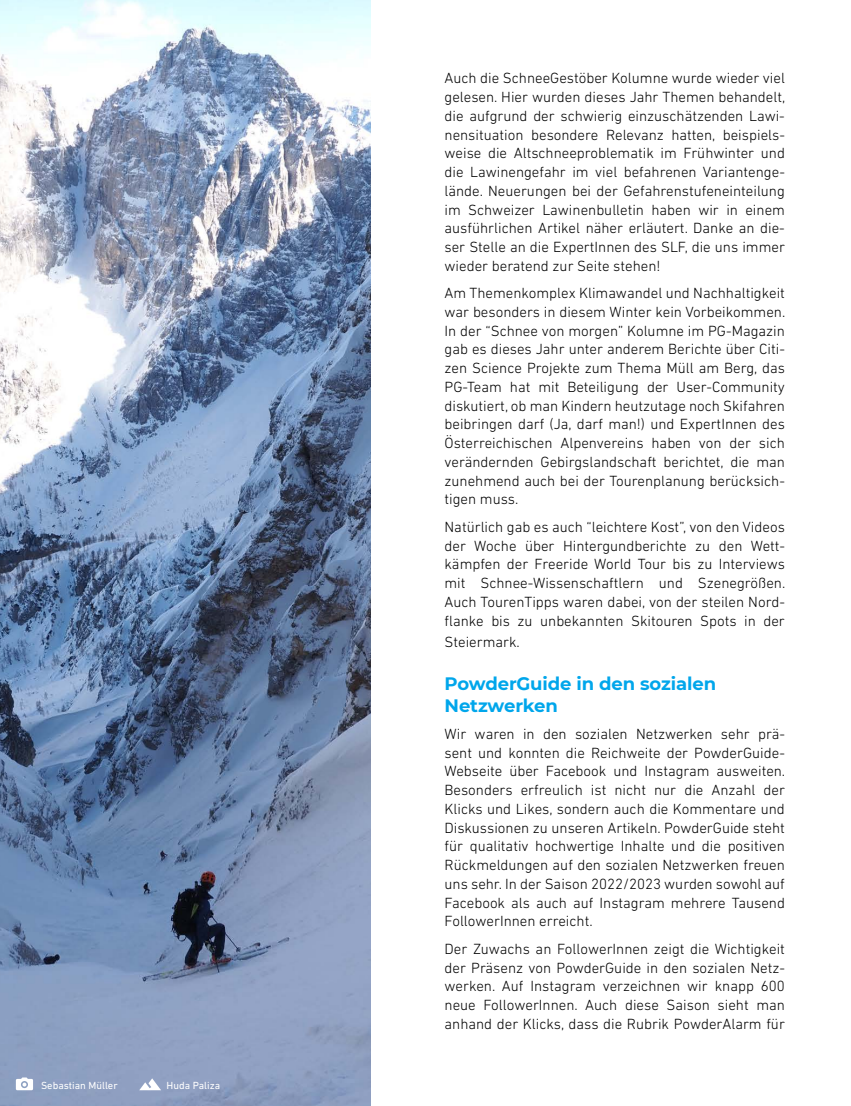
<style>
.page{position:relative;width:851px;height:1106px;background:#fff}
.page>*{position:absolute;margin:0;border:0;box-sizing:border-box;transform-origin:0 0}
.t1{font:700 18px/21.6px "Montserrat";letter-spacing:-.005em;color:#00a6eb}
.t2{font:300 15px/18.8px "DIN Next LT Pro";color:#000;text-align:justify}
.t3{font:10.5px "DIN Next LT Pro";color:#fff}
</style>
<div class="page">
<img style="left:0;top:0;width:370px;height:1106px">
<svg style="left:16px;top:1077px;width:17px;height:13px"></svg>
<svg style="left:139px;top:1078px;width:22px;height:12px"></svg>
<p class="t3" style="left:41px;top:1079px;width:78px">Sebastian Müller</p>
<p class="t3" style="left:166px;top:1079px;width:55px">Huda Paliza</p>
<p class="t2" style="left:444px;top:69px;width:342px">Auch die SchneeGestöber Kolumne wurde wieder viel gelesen. Hier wurden dieses Jahr Themen behandelt, die aufgrund der schwierig einzuschätzenden Lawi&shy;nensituation besondere Relevanz hatten, beispiels&shy;weise die Altschneeproblematik im Frühwinter und die Lawinengefahr im viel befahrenen Variantenge&shy;lände. Neuerungen bei der Gefahrenstufeneinteilung im Schweizer Lawinenbulletin haben wir in einem ausführlichen Artikel näher erläutert. Danke an die&shy;ser Stelle an die ExpertInnen des SLF, die uns immer wieder beratend zur Seite stehen!</p>
<p class="t2" style="left:444px;top:283px;width:342px">Am Themenkomplex Klimawandel und Nachhaltigkeit war besonders in diesem Winter kein Vorbeikommen.<br>In der “Schnee von morgen” Kolumne im PG-Magazin gab es dieses Jahr unter anderem Berichte über Citi&shy;zen Science Projekte zum Thema Müll am Berg, das PG-Team hat mit Beteiligung der User-Community diskutiert, ob man Kindern heutzutage noch Skifahren beibringen darf (Ja, darf man!) und ExpertInnen des Österreichischen Alpenvereins haben von der sich verändernden Gebirgslandschaft berichtet, die man zunehmend auch bei der Tourenplanung berücksich&shy;tigen muss.</p>
<p class="t2" style="left:444px;top:517px;width:342px">Natürlich gab es auch “leichtere Kost”, von den Videos der Woche über Hintergundberichte zu den Wett&shy;kämpfen der Freeride World Tour bis zu Interviews mit Schnee-Wissenschaftlern und Szenegrößen.<br>Auch TourenTipps waren dabei, von der steilen Nord&shy;flanke bis zu unbekannten Skitouren Spots in der</p>
<p class="t2" style="left:444px;top:632px;width:77px">Steiermark.</p>
<p class="t1" style="left:444px;top:672px;width:273px">PowderGuide in den sozialen<br>Netzwerken</p>
<p class="t2" style="left:444px;top:724px;width:342px">Wir waren in den sozialen Netzwerken sehr prä&shy;sent und konnten die Reichweite der PowderGuide-Webseite über Facebook und Instagram ausweiten.<br>Besonders erfreulich ist nicht nur die Anzahl der Klicks und Likes, sondern auch die Kommentare und Diskussionen zu unseren Artikeln. PowderGuide steht für qualitativ hochwertige Inhalte und die positiven Rückmeldungen auf den sozialen Netzwerken freuen uns sehr. In der Saison 2022/2023 wurden sowohl auf Facebook als auch auf Instagram mehrere Tausend FollowerInnen erreicht.</p>
<p class="t2" style="left:444px;top:939px;width:342px">Der Zuwachs an FollowerInnen zeigt die Wichtigkeit der Präsenz von PowderGuide in den sozialen Netz&shy;werken. Auf Instagram verzeichnen wir knapp 600 neue FollowerInnen. Auch diese Saison sieht man anhand der Klicks, dass die Rubrik PowderAlarm für</p>
</div>
